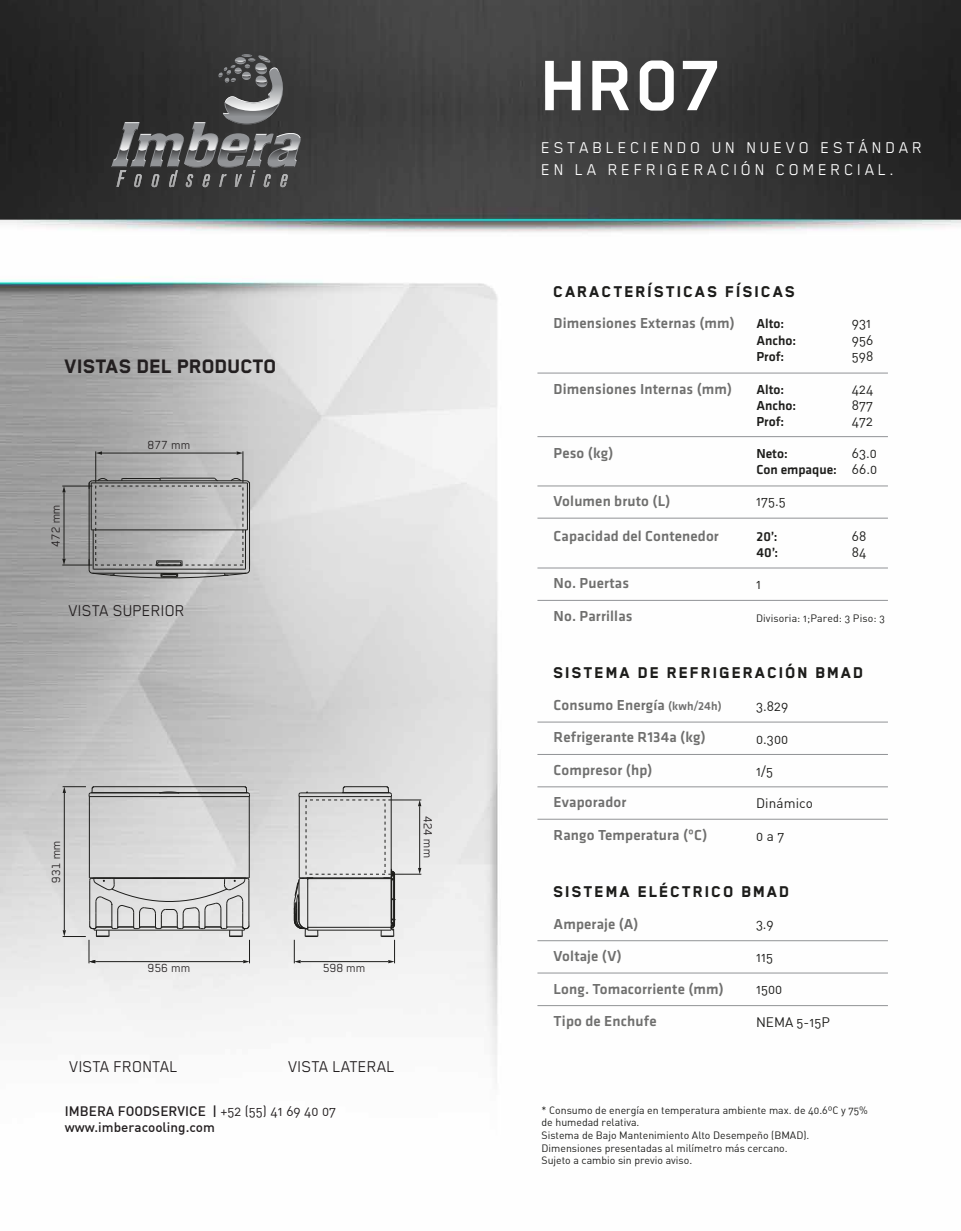
<style>
.page{position:relative;width:961px;height:1231px;background:#fff}
.page>*{position:absolute;margin:0;border:0;box-sizing:border-box;transform-origin:0 0}
.t1{font:700 82.5px "Blender Pro";color:#fff}
.t2{font:800 22.5px "Blender Pro";color:#231f20}
.t3{font:800 18px "Blender Pro";letter-spacing:.1em;color:#1d1d1b}
.t4{font:18px/21.6px "Blender Pro";letter-spacing:.2em;color:#fff}
.t5{font:18px "Blender Pro";color:#231f20}
.t6{font:500 15px "Klavika";letter-spacing:.01em;color:#6f6f6e}
.t7{font:13.5px/16.2px "DIN Alternate";letter-spacing:.01em;color:#1d1d1b}
.t8{font:500 13.5px/16.2px "Klavika";color:#1d1d1b}
.t9{font:500 13.5px/16.2px "DIN";letter-spacing:.005em;color:#231f20}
.t10{font:13.5px "Blender Pro";color:#231f20}
.t11{font:10.5px/12.6px "DIN Alternate";color:#1d1d1b}
.s1{font-family:"DIN Alternate";font-weight:400}
.s2{font-size:12px}
.s3{font-family:"DIN";font-size:12px}
</style>
<div class="page">
<img style="left:0;top:0;width:960px;height:1083px">
<svg style="left:111px;top:54px;width:190px;height:133px;background:#4d4e4e"></svg>
<hr style="left:537px;top:373px;width:351px;height:1px;background:#919396">
<hr style="left:537px;top:436px;width:351px;height:1px;background:#919396">
<hr style="left:537px;top:485px;width:351px;height:1px;background:#919396">
<hr style="left:537px;top:518px;width:351px;height:1px;background:#919396">
<hr style="left:537px;top:567px;width:351px;height:1px;background:#919396">
<hr style="left:537px;top:600px;width:351px;height:1px;background:#919396">
<hr style="left:537px;top:721px;width:351px;height:1px;background:#919396">
<hr style="left:537px;top:754px;width:351px;height:1px;background:#919396">
<hr style="left:537px;top:786px;width:351px;height:1px;background:#919396">
<hr style="left:537px;top:819px;width:351px;height:1px;background:#919396">
<hr style="left:537px;top:940px;width:351px;height:1px;background:#919396">
<hr style="left:537px;top:972px;width:351px;height:1px;background:#919396">
<hr style="left:537px;top:1005px;width:351px;height:1px;background:#919396">
<hr style="left:102px;top:453px;width:135px;height:1px;background:#1d1d1b">
<svg style="left:96px;top:451px;width:6px;height:4px"></svg>
<svg style="left:237px;top:451px;width:6px;height:4px"></svg>
<hr style="left:64px;top:492px;width:1px;height:67px;background:#1d1d1b">
<svg style="left:62px;top:559px;width:4px;height:6px"></svg>
<svg style="left:62px;top:487px;width:4px;height:5px"></svg>
<hr style="left:62px;top:486px;width:30px;height:1px;background:#1d1d1b">
<hr style="left:62px;top:565px;width:30px;height:1px;background:#1d1d1b">
<hr style="left:95px;top:451px;width:1px;height:32px;background:#1d1d1b">
<hr style="left:243px;top:451px;width:1px;height:32px;background:#1d1d1b">
<hr style="left:388px;top:874px;width:33px;height:1px;background:#1d1d1b">
<hr style="left:388px;top:799px;width:33px;height:1px;background:#1d1d1b">
<hr style="left:300px;top:961px;width:88px;height:1px;background:#1d1d1b">
<hr style="left:419px;top:806px;width:1px;height:62px;background:#1d1d1b">
<svg style="left:418px;top:868px;width:3px;height:6px"></svg>
<svg style="left:418px;top:800px;width:3px;height:6px"></svg>
<hr style="left:64px;top:793px;width:1px;height:137px;background:#1d1d1b">
<hr style="left:89px;top:796px;width:1px;height:82px;background:#1d1d1b">
<hr style="left:89px;top:796px;width:160px;height:1px;background:#1d1d1b">
<svg style="left:159px;top:791px;width:21px;height:2px"></svg>
<hr style="left:178px;top:792px;width:69px;height:1px;background:#1d1d1b">
<hr style="left:91px;top:792px;width:69px;height:1px;background:#1d1d1b">
<hr style="left:249px;top:796px;width:1px;height:82px;background:#1d1d1b">
<hr style="left:94px;top:786px;width:150px;height:1px;background:#1d1d1b">
<svg style="left:63px;top:786px;width:32px;height:10px"></svg>
<svg style="left:63px;top:876px;width:187px;height:87px;background:#cfcfcf"></svg>
<svg style="left:244px;top:786px;width:6px;height:10px"></svg>
<hr style="left:89px;top:484px;width:1px;height:86px;background:#1d1d1b">
<hr style="left:91px;top:483px;width:1px;height:47px;background:#1d1d1b">
<hr style="left:93px;top:530px;width:1px;height:39px;background:#1d1d1b">
<hr style="left:91px;top:529px;width:156px;height:1px;background:#1d1d1b">
<hr style="left:91px;top:482px;width:156px;height:1px;background:#1d1d1b">
<hr style="left:92px;top:480px;width:154px;height:1px;background:#1d1d1b">
<hr style="left:122px;top:478px;width:38px;height:1px;background:#1d1d1b">
<hr style="left:160px;top:478px;width:54px;height:1px;background:#1d1d1b">
<hr style="left:245px;top:530px;width:1px;height:39px;background:#1d1d1b">
<hr style="left:247px;top:483px;width:1px;height:47px;background:#1d1d1b">
<hr style="left:249px;top:484px;width:1px;height:86px;background:#1d1d1b">
<svg style="left:88px;top:478px;width:21px;height:11px"></svg>
<svg style="left:213px;top:477px;width:6px;height:5px"></svg>
<svg style="left:230px;top:478px;width:20px;height:11px"></svg>
<svg style="left:88px;top:559px;width:162px;height:20px;background:#979797"></svg>
<hr style="left:308px;top:929px;width:83px;height:1px;background:#1d1d1b">
<hr style="left:308px;top:927px;width:83px;height:1px;background:#1d1d1b">
<hr style="left:299px;top:796px;width:1px;height:82px;background:#1d1d1b">
<hr style="left:313px;top:877px;width:70px;height:1px;background:#1d1d1b">
<hr style="left:391px;top:796px;width:1px;height:82px;background:#1d1d1b">
<hr style="left:299px;top:796px;width:92px;height:1px;background:#1d1d1b">
<hr style="left:301px;top:792px;width:89px;height:1px;background:#1d1d1b">
<hr style="left:345px;top:786px;width:41px;height:1px;background:#1d1d1b">
<svg style="left:298px;top:791px;width:10px;height:5px"></svg>
<svg style="left:380px;top:868px;width:15px;height:95px"></svg>
<svg style="left:341px;top:786px;width:5px;height:7px"></svg>
<svg style="left:385px;top:786px;width:7px;height:10px"></svg>
<hr style="left:308px;top:878px;width:83px;height:1px;background:#1d1d1b">
<hr style="left:391px;top:878px;width:1px;height:48px;background:#1d1d1b">
<svg style="left:293px;top:877px;width:26px;height:86px;background:#c4c4c4"></svg>
<h2 class="t2" style="left:65px;top:354px;width:214px">VISTAS DEL PRODUCTO</h2>
<p class="t10" style="left:48px;top:547px;width:44px;rotate:-90deg">472 mm</p>
<p class="t10" style="left:148px;top:437px;width:44px">877 mm</p>
<p class="t5" style="left:69px;top:601px;width:118px">VISTA SUPERIOR</p>
<p class="t10" style="left:49px;top:883px;width:44px;rotate:-90deg">931 mm</p>
<p class="t10" style="left:148px;top:960px;width:44px">956 mm</p>
<p class="t10" style="left:323px;top:960px;width:44px">598 mm</p>
<p class="t10" style="left:435px;top:815px;width:44px;rotate:90deg">424 mm</p>
<p class="t5" style="left:70px;top:1056px;width:110px">VISTA FRONTAL</p>
<p class="t5" style="left:288px;top:1056px;width:108px">VISTA LATERAL</p>
<p class="t9" style="left:65px;top:1102px;width:272px">IMBERA FOODSERVICE | <span class="s1">+52 (55) 41 69 40 07 </span>www.imberacooling.com</p>
<h1 class="t1" style="left:541px;top:41px;width:182px">HR07</h1>
<p class="t4" style="left:541px;top:136px;width:382px">ESTABLECIENDO UN NUEVO ESTÁNDAR<br>EN LA REFRIGERACIÓN COMERCIAL.</p>
<p class="t3" style="left:553px;top:282px;width:243px">CARACTERÍSTICAS FÍSICAS</p>
<p class="t6" style="left:553px;top:315px;width:183px">Dimensiones Externas (mm)</p>
<p class="t8" style="left:756px;top:316px;width:41px">Alto:<br>Ancho:<br>Prof:</p>
<p class="t7" style="left:851px;top:315px;width:23px">931<br>956<br>598</p>
<p class="t8" style="left:756px;top:381px;width:41px">Alto:<br>Ancho:<br>Prof:</p>
<p class="t7" style="left:851px;top:380px;width:23px;text-align:justify">424<br>877<br>472</p>
<p class="t6" style="left:553px;top:381px;width:180px">Dimensiones Internas (mm)</p>
<p class="t6" style="left:553px;top:444px;width:61px">Peso (kg)</p>
<p class="t6" style="left:553px;top:493px;width:118px">Volumen bruto (L)</p>
<p class="t8" style="left:756px;top:446px;width:82px">Neto:<br>Con empaque:</p>
<p class="t7" style="left:851px;top:445px;width:27px">63.0<br>66.0</p>
<p class="t7" style="left:756px;top:493px;width:31px">175.5</p>
<p class="t6" style="left:553px;top:528px;width:167px">Capacidad del Contenedor</p>
<p class="t6" style="left:553px;top:575px;width:77px">No. Puertas</p>
<p class="t7" style="left:756px;top:576px;width:7px">1</p>
<p class="t11" style="left:756px;top:611px;width:130px">Divisoria: 1;Pared: 3 Piso: 3</p>
<p class="t8" style="left:756px;top:529px;width:23px">20’:<br>40’:</p>
<p class="t7" style="left:851px;top:528px;width:16px">68<br>84</p>
<p class="t6" style="left:553px;top:607px;width:80px">No. Parrillas</p>
<p class="t3" style="left:553px;top:663px;width:311px">SISTEMA DE REFRIGERACIÓN BMAD</p>
<p class="t6" style="left:553px;top:697px;width:170px">Consumo Energía <span class="s2">(kwh</span><span class="s3">/</span><span class="s2">24h)</span></p>
<p class="t7" style="left:756px;top:697px;width:34px">3.829</p>
<p class="t6" style="left:553px;top:729px;width:154px">Refrigerante R134a (kg)</p>
<p class="t7" style="left:756px;top:730px;width:34px">0.300</p>
<p class="t6" style="left:553px;top:761px;width:100px">Compresor (hp)</p>
<p class="t7" style="left:756px;top:762px;width:19px">1/5</p>
<p class="t6" style="left:553px;top:794px;width:74px">Evaporador</p>
<p class="t7" style="left:756px;top:795px;width:59px">Dinámico</p>
<p class="t6" style="left:553px;top:827px;width:155px">Rango Temperatura (ºC)</p>
<p class="t7" style="left:756px;top:827px;width:30px">0 a 7</p>
<p class="t3" style="left:553px;top:882px;width:237px">SISTEMA ELÉCTRICO BMAD</p>
<p class="t6" style="left:553px;top:915px;width:86px">Amperaje (A)</p>
<p class="t7" style="left:756px;top:916px;width:19px">3.9</p>
<p class="t6" style="left:553px;top:947px;width:70px">Voltaje (V)</p>
<p class="t7" style="left:756px;top:949px;width:19px">115</p>
<p class="t6" style="left:553px;top:980px;width:172px">Long. Tomacorriente (mm)</p>
<p class="t7" style="left:756px;top:981px;width:28px">1500</p>
<p class="t6" style="left:553px;top:1013px;width:104px">Tipo de Enchufe</p>
<p class="t7" style="left:756px;top:1013px;width:75px">NEMA 5-15P</p>
<p class="t11" style="left:541px;top:1103px;width:328px">* Consumo de energía en temperatura ambiente max. de 40.6ºC y 75% de humedad relativa.<br>Sistema de Bajo Mantenimiento Alto Desempeño (BMAD).<br>Dimensiones presentadas al milímetro más cercano.<br>Sujeto a cambio sin previo aviso.</p>
</div>
